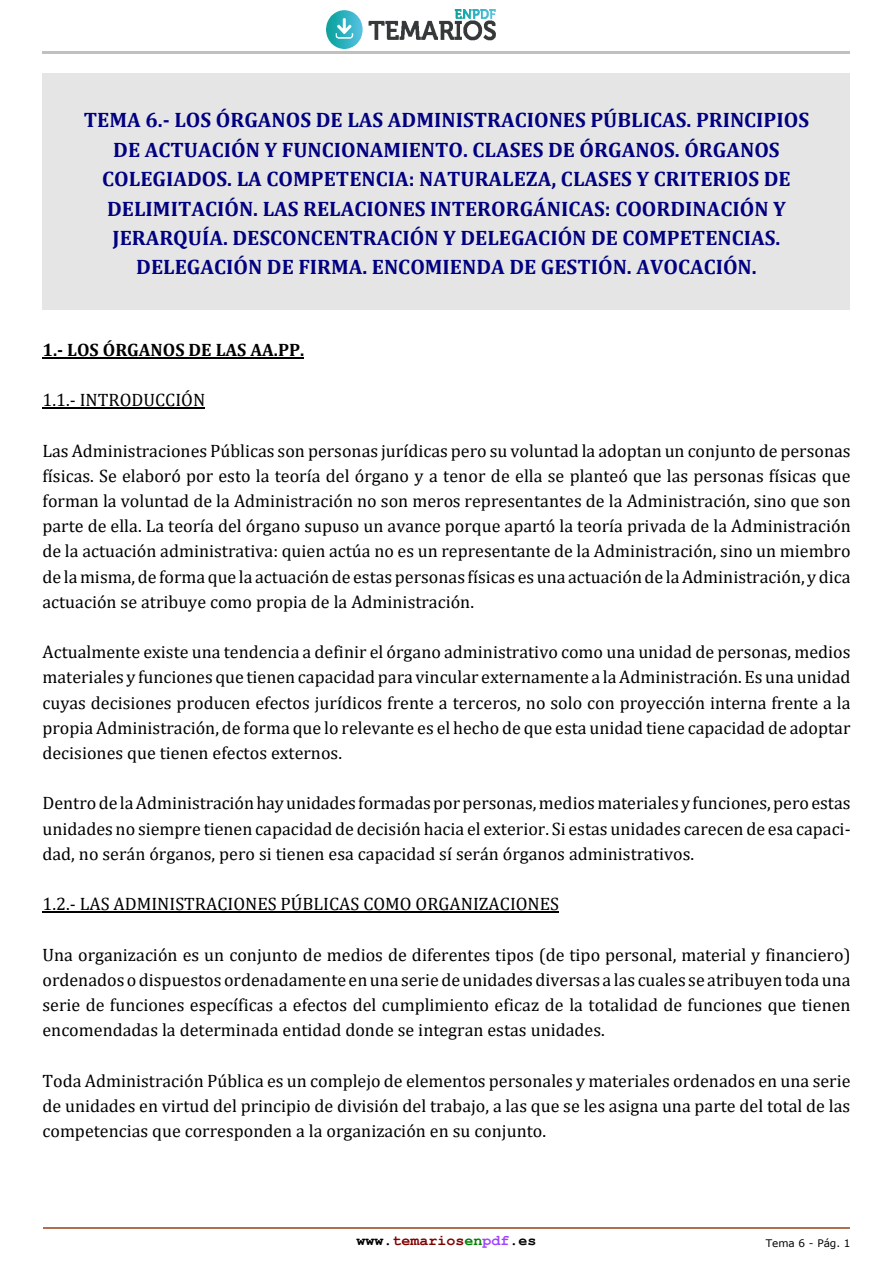
<style>
.page{position:relative;width:893px;height:1263px;background:#fff}
.page>*{position:absolute;margin:0;border:0;box-sizing:border-box;transform-origin:0 0}
.t1{font:700 21px/29.4px "Cambria";color:#000080;text-align:center}
.t2{font:18px/25.2px "Cambria";color:#000;text-align:justify}
.t3{font:700 18px "Cambria";color:#000}
.t4{font:700 15px "Courier New";color:#800000}
.t5{font:10.5px "Verdana";color:#000}
.s1{color:#000}
.s2{color:#008000}
.s3{color:#a040ff}
</style>
<div class="page">
<hr style="left:42px;top:51px;width:808px;height:3px;background:#c0c0c0">
<img style="left:326px;top:10px;width:170px;height:38px">
<hr style="left:43px;top:1227px;width:807px;height:2px;background:#b07050">
<div style="left:42px;top:73px;width:808px;height:236px;background:#e5e5e5"></div>
<hr style="left:42px;top:357px;width:262px;height:2px;background:#000">
<hr style="left:42px;top:408px;width:163px;height:1px;background:#000">
<hr style="left:42px;top:912px;width:517px;height:1px;background:#000">
<p class="t1" style="left:84px;top:105px;width:727px">TEMA 6.‐ LOS ÓRGANOS DE LAS ADMINISTRACIONES PÚBLICAS. PRINCIPIOS DE ACTUACIÓN Y FUNCIONAMIENTO. CLASES DE ÓRGANOS. ÓRGANOS COLEGIADOS. LA COMPETENCIA: NATURALEZA, CLASES Y CRITERIOS DE DELIMITACIÓN. LAS RELACIONES INTERORGÁNICAS: COORDINACIÓN Y JERARQUÍA. DESCONCENTRACIÓN Y DELEGACIÓN DE COMPETENCIAS.<br>DELEGACIÓN DE FIRMA. ENCOMIENDA DE GESTIÓN. AVOCACIÓN.</p>
<p class="t3" style="left:42px;top:339px;width:263px">1.‐ LOS ÓRGANOS DE LAS AA.PP.</p>
<p class="t2" style="left:42px;top:387px;width:164px">1.1.- INTRODUCCIÓN</p>
<p class="t2" style="left:42px;top:438px;width:810px">Las Administraciones Públicas son personas jurídicas pero su voluntad la adoptan un conjunto de personas físicas. Se elaboró por esto la teoría del órgano y a tenor de ella se planteó que las personas físicas que forman la voluntad de la Administración no son meros representantes de la Administración, sino que son parte de ella. La teoría del órgano supuso un avance porque apartó la teoría privada de la Administración de la actuación administrativa: quien actúa no es un representante de la Administración, sino un miembro de la misma, de forma que la actuación de estas personas físicas es una actuación de la Administración, y dica actuación se atribuye como propia de la Administración.</p>
<p class="t2" style="left:42px;top:639px;width:809px">Actualmente existe una tendencia a definir el órgano administrativo como una unidad de personas, medios materiales y funciones que tienen capacidad para vincular externamente a la Administración. Es una unidad cuyas decisiones producen efectos jurídicos frente a terceros, no solo con proyección interna frente a la propia Administración, de forma que lo relevante es el hecho de que esta unidad tiene capacidad de adoptar decisiones que tienen efectos externos.</p>
<p class="t2" style="left:42px;top:790px;width:810px">Dentro de la Administración hay unidades formadas por personas, medios materiales y funciones, pero estas unidades no siempre tienen capacidad de decisión hacia el exterior. Si estas unidades carecen de esa capaci&shy;dad, no serán órganos, pero si tienen esa capacidad sí serán órganos administrativos.</p>
<p class="t2" style="left:42px;top:891px;width:518px">1.2.- LAS ADMINISTRACIONES PÚBLICAS COMO ORGANIZACIONES</p>
<p class="t2" style="left:42px;top:942px;width:809px">Una organización es un conjunto de medios de diferentes tipos (de tipo personal, material y financiero) ordenados o dispuestos ordenadamente en una serie de unidades diversas a las cuales se atribuyen toda una serie de funciones específicas a efectos del cumplimiento eficaz de la totalidad de funciones que tienen encomendadas la determinada entidad donde se integran estas unidades.</p>
<p class="t2" style="left:42px;top:1068px;width:809px">Toda Administración Pública es un complejo de elementos personales y materiales ordenados en una serie de unidades en virtud del principio de división del trabajo, a las que se les asigna una parte del total de las competencias que corresponden a la organización en su conjunto.</p>
<p class="t4" style="left:356px;top:1232px;width:181px"><span class="s1">www.</span>temarios<span class="s2">en</span><span class="s3">pdf</span><span class="s1">.es</span></p>
<p class="t5" style="left:766px;top:1237px;width:86px">Tema 6 - Pág. 1</p>
</div>
